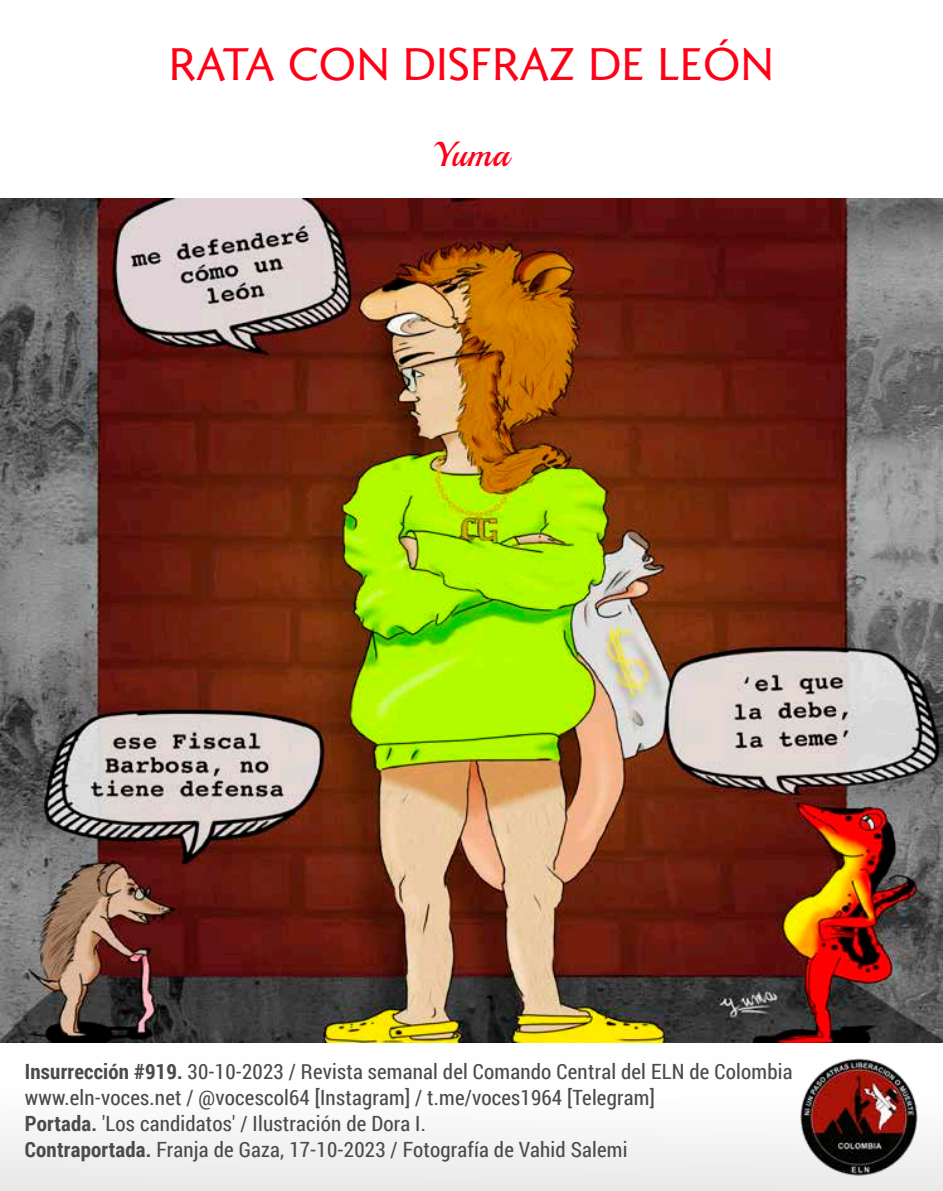
<style>
.page{position:relative;width:943px;height:1191px;background:#fff}
.page>*{position:absolute;margin:0;border:0;box-sizing:border-box;transform-origin:0 0}
.t1{font:45.5px "Romanica";letter-spacing:.01em;color:#ff0016}
.t2{font:35px "Playball";color:#ff0016}
.t3{font:21px/25.9px "Roboto Condensed";letter-spacing:.01em;color:#4b4b4b}
.s1{font-weight:700}
</style>
<div class="page">
<div style="left:0;top:1042px;width:943px;height:149px;background:linear-gradient(to right,#f7f7f7,#f6f6f6)"></div>
<img style="left:0;top:198px;width:943px;height:844px">
<img style="left:799px;top:1057px;width:119px;height:119px">
<h1 class="t1" style="left:169px;top:35px;width:606px">RATA CON DISFRAZ DE LEÓN</h1>
<h2 class="t2" style="left:434px;top:132px;width:76px">Yuma</h2>
<p class="t3" style="left:25px;top:1057px;width:769px"><span class="s1">Insurrección #919.</span> 30-10-2023 / Revista semanal del Comando Central del ELN de Colombia www.eln-voces.net / @vocescol64 [Instagram] / t.me/voces1964 [Telegram]<br><span class="s1">Portada.</span> 'Los candidatos' / Ilustración de Dora I.<br><span class="s1">Contraportada.</span> Franja de Gaza, 17-10-2023 / Fotografía de Vahid Salemi</p>
</div>
